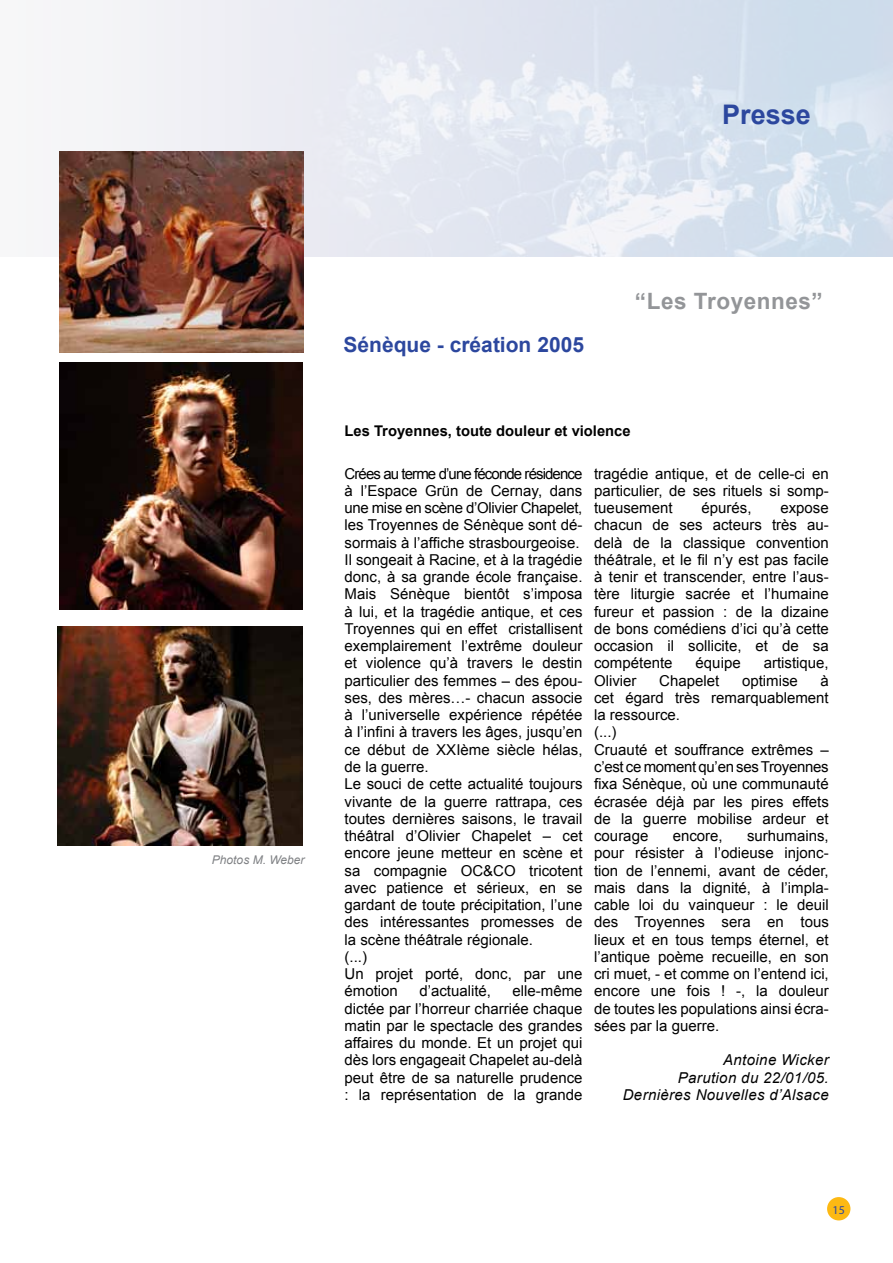
<style>
.page{position:relative;width:893px;height:1263px;background:#fff}
.page>*{position:absolute;margin:0;border:0;box-sizing:border-box;transform-origin:0 0}
.t1{font:700 27px "Arial";color:#2c479e}
.t2{font:700 22.5px "Arial";letter-spacing:.025em;color:#939598}
.t3{font:700 21px "Arial";color:#2c479e}
.t4{font:15px/17.2px "Arial";color:#000;text-align:justify}
.t5{font:italic 15px/17.2px "Arial";letter-spacing:.025em;color:#000;text-align:right}
.t6{font:700 14.7px "Arial";color:#000}
.t7{font:italic 12px "Arial";color:#808285}
.t8{font:12px "Myriad Pro";color:#2c479e}
</style>
<div class="page">
<img style="left:59px;top:0;width:834px;height:256px">
<img style="left:60px;top:152px;width:243px;height:200px">
<img style="left:60px;top:363px;width:243px;height:247px">
<img style="left:58px;top:626px;width:245px;height:219px">
<div style="left:827px;top:1197px;width:23px;height:23px;background:#fdb913;border-radius:50%"></div>
<h1 class="t1" style="left:722px;top:96px;width:90px">Presse</h1>
<p class="t7" style="left:212px;top:852px;width:94px">Photos M. Weber</p>
<h3 class="t3" style="left:344px;top:330px;width:242px">Sénèque - création 2005</h3>
<h2 class="t2" style="left:635px;top:286px;width:189px">“Les Troyennes”</h2>
<p class="t6" style="left:345px;top:421px;width:288px">Les Troyennes, toute douleur et violence</p>
<p class="t4" style="left:345px;top:465px;width:239px;text-align:left">Crées au terme d’une féconde résidence à l’Espace Grün de Cernay, dans une mise en scène d’Olivier Chapelet, les Troyennes de Sénèque sont dé&shy;sormais à l’affiche strasbourgeoise.<br>Il songeait à Racine, et à la tragédie donc, à sa grande école française.<br>Mais Sénèque bientôt s’imposa à lui, et la tragédie antique, et ces<br>Troyennes qui en effet cristallisent exemplairement l’extrême douleur et violence qu’à travers le destin particulier des femmes – des épou&shy;ses, des mères…- chacun associe à l’universelle expérience répétée à l’infini à travers les âges, jusqu’en ce début de XXIème siècle hélas, de la guerre.<br>Le souci de cette actualité toujours vivante de la guerre rattrapa, ces toutes dernières saisons, le travail théâtral d’Olivier Chapelet – cet encore jeune metteur en scène et sa compagnie OC&amp;CO tricotent avec patience et sérieux, en se gardant de toute précipitation, l’une des intéressantes promesses de la scène théâtrale régionale.<br>(...)<br>Un projet porté, donc, par une émotion</p>
<p class="t4" style="left:419px;top:982px;width:73px">d’actualité,</p>
<p class="t4" style="left:345px;top:982px;width:239px;text-indent:168px">elle-même dictée par l’horreur charriée chaque matin par le spectacle des grandes affaires du monde. Et un projet qui dès lors engageait Chapelet au-delà peut être de sa naturelle prudence : la représentation de la grande</p>
<p class="t4" style="left:594px;top:465px;width:236px">tragédie antique, et de celle-ci en particulier, de ses rituels si somp&shy;tueusement</p>
<p class="t4" style="left:701px;top:499px;width:52px">épurés,</p>
<p class="t4" style="left:594px;top:499px;width:236px;text-indent:186px">expose chacun de ses acteurs très au&shy;delà de la classique convention théâtrale, et le fil n’y est pas facile à tenir et transcender, entre l’aus&shy;tère liturgie sacrée et l’humaine fureur et passion : de la dizaine de bons comédiens d’ici qu’à cette occasion il sollicite, et de sa compétente</p>
<p class="t4" style="left:696px;top:655px;width:47px">équipe</p>
<p class="t4" style="left:764px;top:655px;width:67px">artistique,</p>
<p class="t4" style="left:594px;top:672px;width:44px">Olivier</p>
<p class="t4" style="left:659px;top:672px;width:62px">Chapelet</p>
<p class="t4" style="left:742px;top:672px;width:57px">optimise</p>
<p class="t4" style="left:594px;top:672px;width:236px;text-align:left;text-indent:226px">à cet égard très remarquablement la ressource.<br>(...)<br>Cruauté et souffrance extrêmes – c’est ce moment qu’en ses Troyennes fixa Sénèque, où une communauté écrasée déjà par les pires effets de la guerre mobilise ardeur et courage</p>
<p class="t4" style="left:594px;top:827px;width:236px;text-indent:153px">surhumains, pour résister à l’odieuse injonc&shy;tion de l’ennemi, avant de céder, mais dans la dignité, à l’impla&shy;cable loi du vainqueur : le deuil des Troyennes sera en tous lieux et en tous temps éternel, et l’antique poème recueille, en son cri muet, - et comme on l’entend ici, encore une fois ! -, la douleur de toutes les populations ainsi écra&shy;sées par la guerre.</p>
<p class="t5" style="left:623px;top:1051px;width:208px">Antoine Wicker<br>Parution du 22/01/05.<br>Dernières Nouvelles d’Alsace</p>
<p class="t4" style="left:673px;top:827px;width:52px">encore,</p>
<p class="t8" style="left:833px;top:1202px;width:14px">15</p>
</div>
